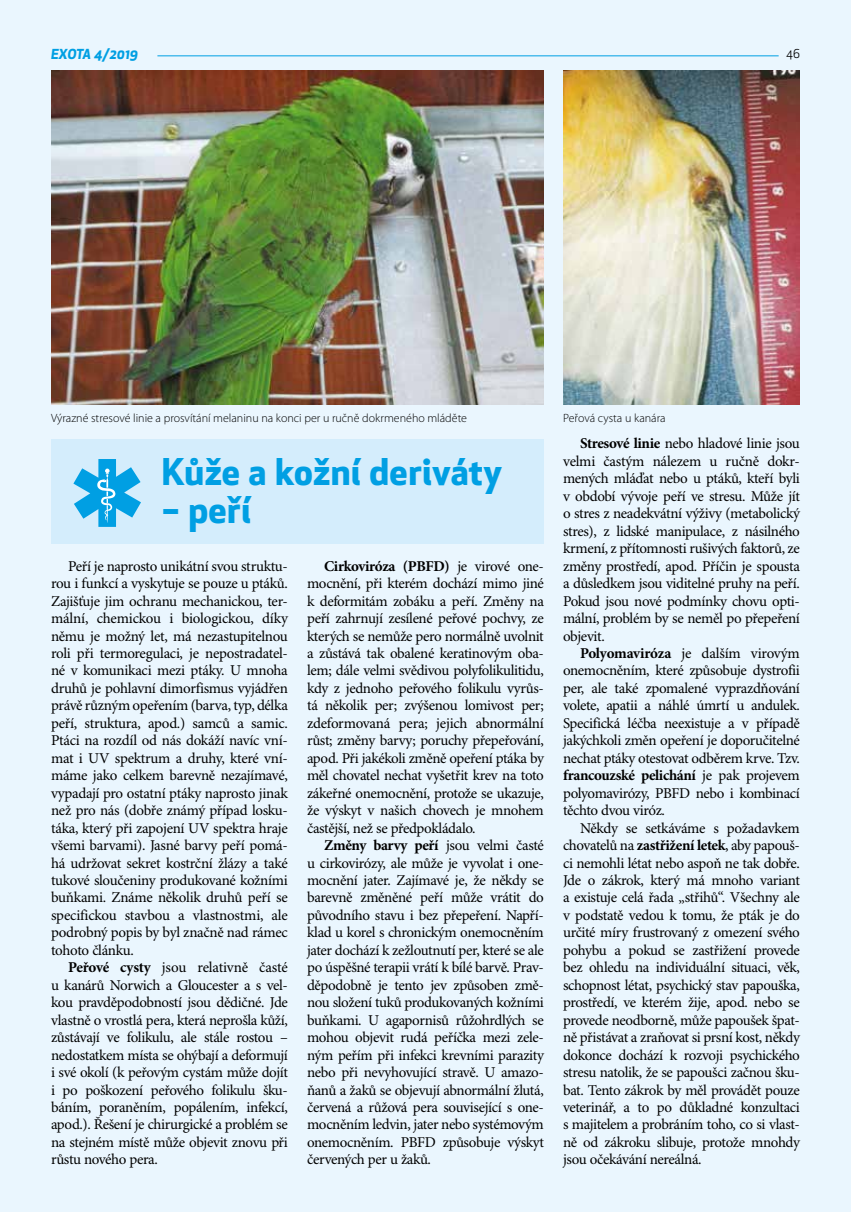
<style>
.page{position:relative;width:851px;height:1212px;background:#fff}
.page>*{position:absolute;margin:0;border:0;box-sizing:border-box;transform-origin:0 0}
.t1{font:700 36px "Apex New";letter-spacing:.01em;color:#009fe3}
.t2{font:15px/17.4px "Minion Pro";letter-spacing:-.03em;color:#000;text-align:justify}
.t3{font:italic 700 13.5px "Apex New";color:#009fe3}
.t4{font:300 12px "Myriad Pro";color:#000}
.t5{font:12px "Apex New";color:#000}
.s1{font-weight:700}
</style>
<div class="page">
<div style="left:0;top:0;width:850px;height:1212px;background:#eaf6fe"></div>
<div style="left:51px;top:439px;width:493px;height:105px;background:#d4edfc"></div>
<svg style="left:73px;top:459px;width:68px;height:68px"></svg>
<img style="left:51px;top:70px;width:493px;height:335px">
<img style="left:563px;top:70px;width:236px;height:335px">
<hr style="left:157px;top:55px;width:621px;height:1px;background:#009fe3">
<p class="t3" style="left:51px;top:44px;width:89px">EXOTA 4/2019</p>
<p class="t5" style="left:786px;top:46px;width:15px">46</p>
<p class="t4" style="left:51px;top:412px;width:417px">Výrazné stresové linie a prosvítání melaninu na konci per u ručně dokrmeného mláděte</p>
<p class="t4" style="left:563px;top:412px;width:104px">Peřová cysta u kanára</p>
<h1 class="t1" style="left:162px;top:446px;width:342px">Kůže a kožní deriváty</h1>
<h1 class="t1" style="left:162px;top:483px;width:91px">– peří</h1>
<p class="t2" style="left:51px;top:558px;width:238px;text-indent:17px">Peří je naprosto unikátní svou struktu&shy;rou i funkcí a vyskytuje se pouze u ptáků.<br>Zajišťuje jim ochranu mechanickou, ter&shy;mální, chemickou i biologickou, díky němu je možný let, má nezastupitelnou roli při termoregulaci, je nepostradatel&shy;né v komunikaci mezi ptáky. U mnoha druhů je pohlavní dimorfismus vyjádřen právě různým opeřením (barva, typ, délka peří, struktura, apod.) samců a samic.<br>Ptáci na rozdíl od nás dokáží navíc vní&shy;mat i UV spektrum a druhy, které vní&shy;máme jako celkem barevně nezajímavé, vypadají pro ostatní ptáky naprosto jinak než pro nás (dobře známý případ losku&shy;táka, který při zapojení UV spektra hraje všemi barvami). Jasné barvy peří pomá&shy;há udržovat sekret kostrční žlázy a také tukové sloučeniny produkované kožními buňkami. Známe několik druhů peří se specifickou stavbou a vlastnostmi, ale podrobný popis by byl značně nad rámec tohoto článku.</p>
<p class="t2" style="left:51px;top:959px;width:238px;text-indent:17px"><span class="s1">Peřové cysty</span> jsou relativně časté u kanárů Norwich a Gloucester a s vel&shy;kou pravděpodobností jsou dědičné. Jde vlastně o vrostlá pera, která neprošla kůží, zůstávají ve folikulu, ale stále rostou – nedostatkem místa se ohýbají a deformují i své okolí (k peřovým cystám může dojít i po poškození peřového folikulu šku&shy;báním, poraněním, popálením, infekcí, apod.). Řešení je chirurgické a problém se na stejném místě může objevit znovu při růstu nového pera.</p>
<p class="t2" style="left:307px;top:558px;width:238px;text-indent:17px"><span class="s1">Cirkoviróza (PBFD)</span> je virové one&shy;mocnění, při kterém dochází mimo jiné k deformitám zobáku a peří. Změny na peří zahrnují zesílené peřové pochvy, ze kterých se nemůže pero normálně uvolnit a zůstává tak obalené keratinovým oba&shy;lem; dále velmi svědivou polyfolikulitidu, kdy z jednoho peřového folikulu vyrůs&shy;tá několik per; zvýšenou lomivost per; zdeformovaná pera; jejich abnormální růst; změny barvy; poruchy přepeřování, apod. Při jakékoli změně opeření ptáka by měl chovatel nechat vyšetřit krev na toto zákeřné onemocnění, protože se ukazuje, že výskyt v našich chovech je mnohem častější, než se předpokládalo.</p>
<p class="t2" style="left:307px;top:837px;width:238px;text-indent:17px"><span class="s1">Změny barvy peří</span> jsou velmi časté u cirkovirózy, ale může je vyvolat i one&shy;mocnění jater. Zajímavé je, že někdy se barevně změněné peří může vrátit do původního stavu i bez přepeření. Napří&shy;klad u korel s chronickým onemocněním jater dochází k zežloutnutí per, které se ale po úspěšné terapii vrátí k bílé barvě. Prav&shy;děpodobně je tento jev způsoben změ&shy;nou složení tuků produkovaných kožními buňkami. U agapornisů růžohrdlých se mohou objevit rudá peříčka mezi zele&shy;ným peřím při infekci krevními parazity nebo při nevyhovující stravě. U amazo&shy;ňanů a žaků se objevují abnormální žlutá, červená a růžová pera související s one&shy;mocněním ledvin, jater nebo systémovým onemocněním. PBFD způsobuje výskyt červených per u žaků.</p>
<p class="t2" style="left:563px;top:435px;width:238px;text-indent:17px"><span class="s1">Stresové linie</span> nebo hladové linie jsou velmi častým nálezem u ručně dokr&shy;mených mláďat nebo u ptáků, kteří byli v období vývoje peří ve stresu. Může jít o stres z neadekvátní výživy (metabolický stres), z lidské manipulace, z násilného krmení, z přítomnosti rušivých faktorů, ze změny prostředí, apod. Příčin je spousta a důsledkem jsou viditelné pruhy na peří.<br>Pokud jsou nové podmínky chovu opti&shy;mální, problém by se neměl po přepeření objevit.</p>
<p class="t2" style="left:563px;top:645px;width:238px;text-indent:17px"><span class="s1">Polyomaviróza</span> je dalším virovým onemocněním, které způsobuje dystrofii per, ale také zpomalené vyprazdňování volete, apatii a náhlé úmrtí u andulek.<br>Specifická léčba neexistuje a v případě jakýchkoli změn opeření je doporučitelné nechat ptáky otestovat odběrem krve. Tzv. <span class="s1">francouzské pelichání</span> je pak projevem polyomavirózy, PBFD nebo i kombinací těchto dvou viróz.</p>
<p class="t2" style="left:563px;top:820px;width:238px;text-indent:17px">Někdy se setkáváme s požadavkem chovatelů na <span class="s1">zastřižení letek</span>, aby papouš&shy;ci nemohli létat nebo aspoň ne tak dobře.<br>Jde o zákrok, který má mnoho variant a existuje celá řada „střihů“. Všechny ale v podstatě vedou k tomu, že pták je do určité míry frustrovaný z omezení svého pohybu a pokud se zastřižení provede bez ohledu na individuální situaci, věk, schopnost létat, psychický stav papouška, prostředí, ve kterém žije, apod. nebo se provede neodborně, může papoušek špat&shy;ně přistávat a zraňovat si prsní kost, někdy dokonce dochází k rozvoji psychického stresu natolik, že se papoušci začnou šku&shy;bat. Tento zákrok by měl provádět pouze veterinář, a to po důkladné konzultaci s majitelem a probráním toho, co si vlast&shy;ně od zákroku slibuje, protože mnohdy jsou očekávání nereálná.</p>
</div>
